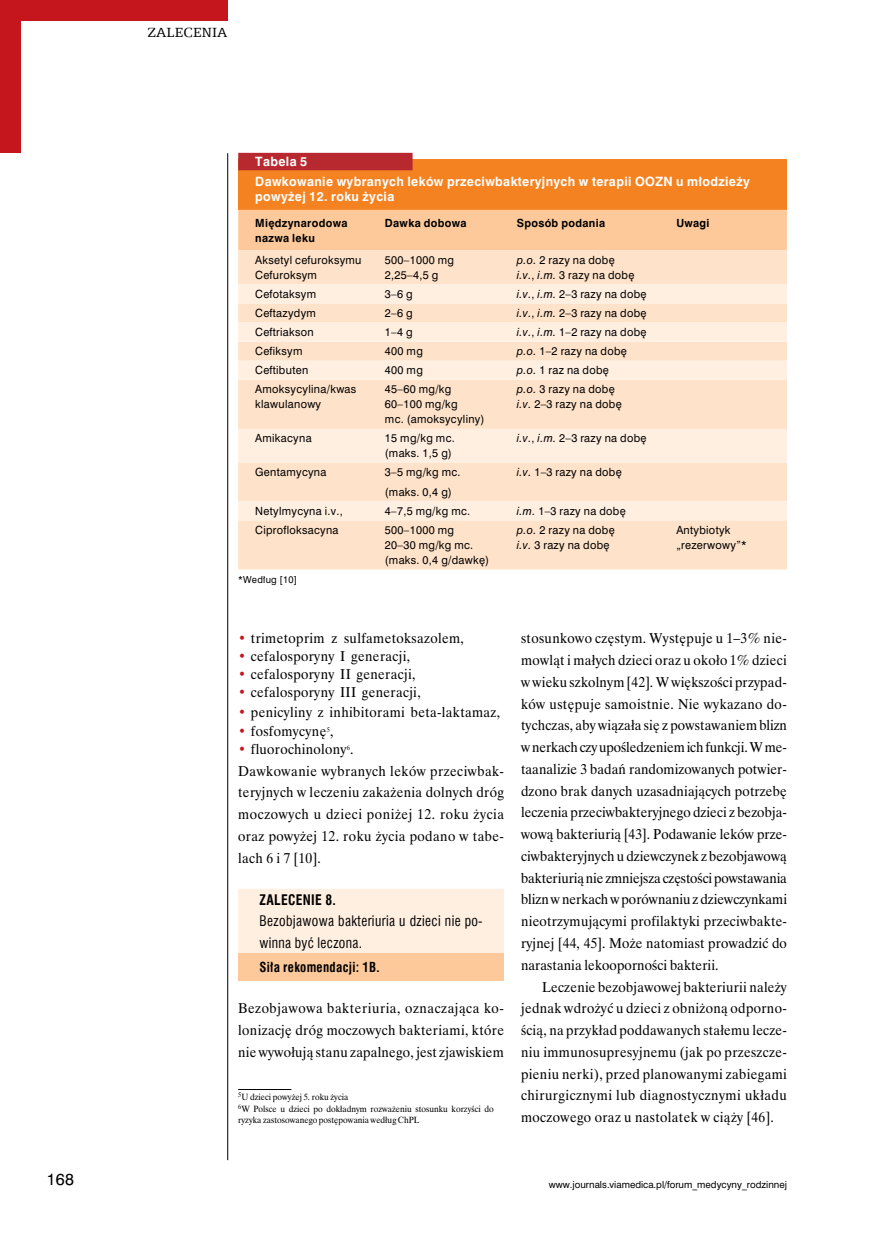
<style>
.page{position:relative;width:872px;height:1234px;background:#fff}
.page>*{position:absolute;margin:0;border:0;box-sizing:border-box;transform-origin:0 0}
.t1{font:15px "Egyptian 505 EU";letter-spacing:.015em;color:#000}
.t2{font:15px "Swis 721 PL";color:#000}
.t3{font:14.25px/21.8px "Time Ibis EE";letter-spacing:.025em;color:#000;text-align:justify;scale:.95 1}
.t4{font:14.25px/21.8px "Swis 721 Cn EU";letter-spacing:.025em;color:#000;scale:.95 1}
.t5{font:700 14.25px "Swis 721 Cn EU";letter-spacing:.025em;color:#000;scale:.95 1}
.t6{font:700 13.5px "Swis 721 Cn EU";letter-spacing:.025em;color:#000;scale:.95 1}
.t7{font:700 12px/20.4px "Swis 721 PL";letter-spacing:.03em;color:#fff}
.t8{font:10.5px/15px "Swis 721 PL";letter-spacing:.03em;color:#000}
.t9{font:700 10.5px/15px "Swis 721 PL";letter-spacing:.03em;color:#000}
.t10{font:9px/12.3px "Time Ibis EE";color:#000;scale:.95 1}
.t11{font:9px "Swis 721 PL";color:#000}
.t12{font:9px "Swis 721 PL";letter-spacing:.03em;color:#000}
.s1{font-style:italic}
.s2{color:#c4161c}
</style>
<div class="page">
<hr style="left:227px;top:153px;width:1px;height:1006px;background:#000">
<div style="left:0;top:0;width:227px;height:21px;background:#c4161c"></div>
<div style="left:0;top:0;width:21px;height:153px;background:#c4161c"></div>
<div style="left:238px;top:160px;width:549px;height:50px;background:#f58220"></div>
<div style="left:238px;top:210px;width:549px;height:40px;background:#fdc99b"></div>
<div style="left:238px;top:250px;width:549px;height:319px;background:#fee2c9"></div>
<svg style="left:238px;top:284px;width:549px;height:236px;background:#fee8d4"></svg>
<div style="left:238px;top:153px;width:174px;height:17px;background:#b8292f"></div>
<hr style="left:238px;top:1088px;width:53px;height:1px;background:#000">
<div style="left:238px;top:889px;width:266px;height:64px;background:#ffefe1"></div>
<div style="left:238px;top:953px;width:266px;height:27px;background:#fdc99b"></div>
<p class="t1" style="left:148px;top:24px;width:81px">ZALECENIA</p>
<p class="t7" style="left:255px;top:151px;width:496px">Tabela 5<br>Dawkowanie wybranych leków przeciwbakteryjnych w terapii OOZN u młodzieży</p>
<p class="t7" style="left:255px;top:186px;width:141px">powyżej 12. roku życia</p>
<p class="t9" style="left:255px;top:215px;width:94px">Międzynarodowa nazwa leku</p>
<p class="t9" style="left:385px;top:215px;width:83px">Dawka dobowa</p>
<p class="t9" style="left:517px;top:215px;width:90px">Sposób podania</p>
<p class="t9" style="left:676px;top:215px;width:35px">Uwagi</p>
<p class="t8" style="left:255px;top:252px;width:108px">Aksetyl cefuroksymu<br>Cefuroksym</p>
<p class="t8" style="left:385px;top:252px;width:71px">500–1000 mg<br>2,25–4,5 g</p>
<p class="t8" style="left:517px;top:252px;width:119px"><span class="s1">p.o.</span> 2 razy na dobę <span class="s1">i.v.</span>, <span class="s1">i.m.</span> 3 razy na dobę</p>
<p class="t8" style="left:255px;top:286px;width:62px">Cefotaksym</p>
<p class="t8" style="left:385px;top:286px;width:29px">3–6 g</p>
<p class="t8" style="left:517px;top:286px;width:131px"><span class="s1">i.v.</span>, <span class="s1">i.m.</span> 2–3 razy na dobę</p>
<p class="t8" style="left:255px;top:305px;width:62px">Ceftazydym</p>
<p class="t8" style="left:385px;top:305px;width:29px">2–6 g</p>
<p class="t8" style="left:517px;top:305px;width:131px"><span class="s1">i.v.</span>, <span class="s1">i.m.</span> 2–3 razy na dobę</p>
<p class="t8" style="left:255px;top:324px;width:60px">Ceftriakson</p>
<p class="t8" style="left:385px;top:324px;width:29px">1–4 g</p>
<p class="t8" style="left:517px;top:324px;width:131px"><span class="s1">i.v.</span>, <span class="s1">i.m.</span> 1–2 razy na dobę</p>
<p class="t8" style="left:255px;top:343px;width:49px">Cefiksym</p>
<p class="t8" style="left:385px;top:343px;width:39px">400 mg</p>
<p class="t8" style="left:517px;top:343px;width:112px"><span class="s1">p.o.</span> 1–2 razy na dobę</p>
<p class="t8" style="left:255px;top:362px;width:55px">Ceftibuten</p>
<p class="t8" style="left:385px;top:362px;width:39px">400 mg</p>
<p class="t8" style="left:517px;top:362px;width:94px"><span class="s1">p.o.</span> 1 raz na dobę</p>
<p class="t8" style="left:255px;top:381px;width:103px">Amoksycylina/kwas klawulanowy</p>
<p class="t8" style="left:385px;top:381px;width:101px">45–60 mg/kg<br>60–100 mg/kg<br>mc. (amoksycyliny)</p>
<p class="t8" style="left:517px;top:381px;width:106px"><span class="s1">p.o.</span> 3 razy na dobę <span class="s1">i.v.</span> 2–3 razy na dobę</p>
<p class="t8" style="left:255px;top:430px;width:58px">Amikacyna</p>
<p class="t8" style="left:385px;top:430px;width:71px">15 mg/kg mc. (maks. 1,5 g)</p>
<p class="t8" style="left:517px;top:430px;width:131px"><span class="s1">i.v.</span>, <span class="s1">i.m.</span> 2–3 razy na dobę</p>
<p class="t8" style="left:255px;top:465px;width:73px">Gentamycyna</p>
<p class="t8" style="left:385px;top:462px;width:77px;line-height:19.2px">3–5 mg/kg mc. (maks. 0,4 g)</p>
<p class="t8" style="left:517px;top:465px;width:106px"><span class="s1">i.v.</span> 1–3 razy na dobę</p>
<p class="t8" style="left:255px;top:503px;width:89px">Netylmycyna i.v.,</p>
<p class="t8" style="left:385px;top:503px;width:87px">4–7,5 mg/kg mc.</p>
<p class="t8" style="left:517px;top:503px;width:110px"><span class="s1">i.m.</span> 1–3 razy na dobę</p>
<p class="t8" style="left:255px;top:522px;width:85px">Ciprofloksacyna</p>
<p class="t8" style="left:385px;top:522px;width:106px">500–1000 mg<br>20–30 mg/kg mc. (maks. 0,4 g/dawkę)</p>
<p class="t8" style="left:517px;top:522px;width:99px"><span class="s1">p.o.</span> 2 razy na dobę <span class="s1">i.v.</span> 3 razy na dobę</p>
<p class="t8" style="left:676px;top:522px;width:72px">Antybiotyk „rezerwowy”*</p>
<p class="t12" style="left:238px;top:573px;width:60px">*Według [10]</p>
<p class="t3" style="left:238px;top:627px;width:239px"><span class="s2">•</span> trimetoprim z sulfametoksazolem,</p>
<p class="t3" style="left:238px;top:645px;width:183px"><span class="s2">•</span> cefalosporyny I generacji,</p>
<p class="t3" style="left:238px;top:663px;width:188px"><span class="s2">•</span> cefalosporyny II generacji,</p>
<p class="t3" style="left:238px;top:681px;width:194px"><span class="s2">•</span> cefalosporyny III generacji,</p>
<p class="t3" style="left:238px;top:700px;width:277px"><span class="s2">•</span> penicyliny z inhibitorami beta-laktamaz,</p>
<p class="t3" style="left:238px;top:719px;width:102px"><span class="s2">•</span> fosfomycynę<sup>5</sup>,</p>
<p class="t3" style="left:238px;top:737px;width:281px;text-align:left"><span class="s2">•</span> fluorochinolony<sup>6</sup>.<br>Dawkowanie wybranych leków przeciwbak&shy;teryjnych w leczeniu zakażenia dolnych dróg moczowych u dzieci poniżej 12. roku życia oraz powyżej 12. roku życia podano w tabe&shy;lach 6 i 7 [10].</p>
<p class="t5" style="left:259px;top:890px;width:82px">ZALECENIE 8.</p>
<p class="t4" style="left:259px;top:909px;width:236px">Bezobjawowa bakteriuria u dzieci nie po&shy;winna być leczona.</p>
<p class="t6" style="left:259px;top:958px;width:128px">Siła rekomendacji: 1B.</p>
<p class="t3" style="left:238px;top:997px;width:281px">Bezobjawowa bakteriuria, oznaczająca ko&shy;lonizację dróg moczowych bakteriami, które nie wywołują stanu zapalnego, jest zjawiskiem</p>
<p class="t10" style="left:238px;top:1090px;width:270px"><sup>5</sup>U dzieci powyżej 5. roku życia<br><sup>6</sup>W Polsce u dzieci po dokładnym rozważeniu stosunku korzyści do</p>
<p class="t10" style="left:238px;top:1113px;width:192px">ryzyka zastosowanego postępowania według ChPL</p>
<p class="t3" style="left:521px;top:627px;width:281px">stosunkowo częstym. Występuje u 1–3% nie&shy;mowląt i małych dzieci oraz u około 1% dzieci w wieku szkolnym [42]. W większości przypad&shy;ków ustępuje samoistnie. Nie wykazano do&shy;tychczas, aby wiązała się z powstawaniem blizn w nerkach czy upośledzeniem ich funkcji. W me&shy;taanalizie 3 badań randomizowanych potwier&shy;dzono brak danych uzasadniających potrzebę leczenia przeciwbakteryjnego dzieci z bezobja&shy;wową bakteriurią [43]. Podawanie leków prze&shy;ciwbakteryjnych u dziewczynek z bezobjawową bakteriurią nie zmniejsza częstości powstawania blizn w nerkach w porównaniu z dziewczynkami nieotrzymującymi profilaktyki przeciwbakte&shy;ryjnej [44, 45]. Może natomiast prowadzić do narastania lekooporności bakterii.</p>
<p class="t3" style="left:521px;top:975px;width:281px;text-indent:21px">Leczenie bezobjawowej bakteriurii należy jednak wdrożyć u dzieci z obniżoną odporno&shy;ścią, na przykład poddawanych stałemu lecze&shy;niu immunosupresyjnemu (jak po przeszcze&shy;pieniu nerki), przed planowanymi zabiegami chirurgicznymi lub diagnostycznymi układu moczowego oraz u nastolatek w ciąży [46].</p>
<p class="t2" style="left:47px;top:1169px;width:29px">168</p>
<p class="t11" style="left:549px;top:1178px;width:240px">www.journals.viamedica.pl/forum_medycyny_rodzinnej</p>
</div>
